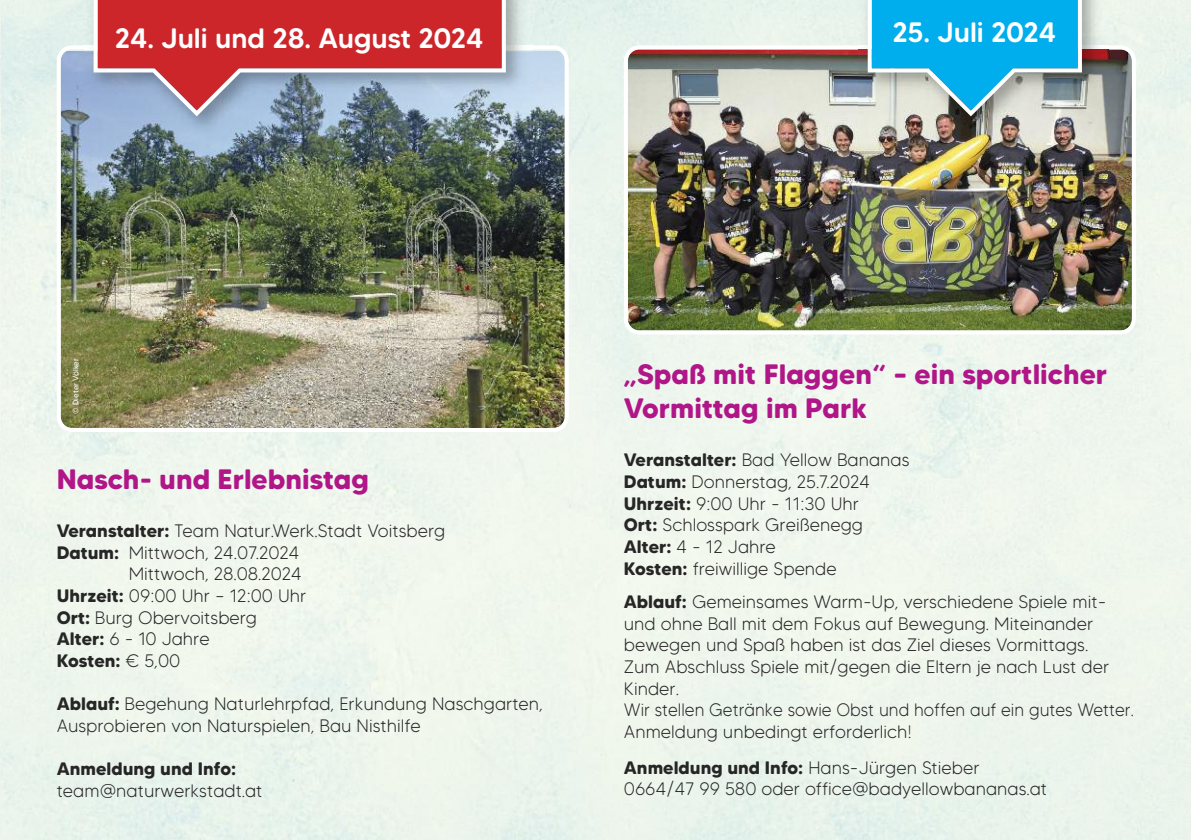
<style>
.page{position:relative;width:1191px;height:840px;background:#fff}
.page>*{position:absolute;margin:0;border:0;box-sizing:border-box;transform-origin:0 0}
.t1{font:700 28px/33.6px "MADE Tommy Soft";color:#b01688}
.t2{font:500 28px "MADE Tommy Soft";letter-spacing:-.005em;color:#fff}
.t3{font:300 18px/21.6px "MADE Tommy Soft";color:#272627}
.t4{font:700 18px "MADE Tommy Soft";color:#272627}
.t5{font:8px "MADE Tommy Soft";color:#fff}
.s1{font-weight:700}
.s2{font-weight:300}
</style>
<div class="page">
<img style="left:57px;top:45px;width:512px;height:387px">
<img style="left:84px;top:0;width:448px;height:143px">
<svg style="left:94px;top:0;width:412px;height:116px;background:#bb5c67"></svg>
<img style="left:624px;top:45px;width:511px;height:289px">
<img style="left:858px;top:0;width:250px;height:143px">
<svg style="left:867px;top:0;width:215px;height:116px;background:#46b6dc"></svg>
<h1 class="t2" style="left:115px;top:28px;width:370px">24. Juli und 28. August 2024</h1>
<h1 class="t2" style="left:892px;top:23px;width:165px">25. Juli 2024</h1>
<p class="t5" style="left:73px;top:413px;width:57px;rotate:-90deg">© Dieter Völker</p>
<h1 class="t1" style="left:57px;top:464px;width:314px">Nasch- und Erlebnistag</h1>
<p class="t3" style="left:57px;top:521px;width:390px"><span class="s1">Veranstalter:</span> Team Natur.Werk.Stadt Voitsberg</p>
<p class="t3" style="left:57px;top:543px;width:244px"><span class="s1">Datum:</span> Mittwoch, 24.07.2024</p>
<p class="t3" style="left:129px;top:564px;width:175px">Mittwoch, 28.08.2024</p>
<p class="t3" style="left:57px;top:586px;width:251px"><span class="s1">Uhrzeit:</span> 09:00 Uhr – 12:00 Uhr</p>
<p class="t3" style="left:57px;top:608px;width:202px"><span class="s1">Ort:</span> Burg Obervoitsberg</p>
<p class="t3" style="left:57px;top:629px;width:154px"><span class="s1">Alter:</span> 6 - 10 Jahre</p>
<p class="t4" style="left:57px;top:653px;width:125px">Kosten: <span class="s2">€ 5,00</span></p>
<p class="t3" style="left:57px;top:694px;width:488px"><span class="s1">Ablauf:</span> Begehung Naturlehrpfad, Erkundung Naschgarten,<br>Ausprobieren von Naturspielen, Bau Nisthilfe</p>
<p class="t4" style="left:57px;top:761px;width:181px">Anmeldung und Info:</p>
<p class="t3" style="left:57px;top:780px;width:207px">team@naturwerkstadt.at</p>
<h1 class="t1" style="left:624px;top:360px;width:485px">„Spaß mit Flaggen“ – ein sportlicher<br>Vormittag im Park</h1>
<p class="t3" style="left:624px;top:451px;width:287px"><span class="s1">Veranstalter:</span> Bad Yellow Bananas<br><span class="s1">Datum:</span> Donnerstag, 25.7.2024<br><span class="s1">Uhrzeit:</span> 9:00 Uhr - 11:30 Uhr<br><span class="s1">Ort:</span> Schlosspark Greißenegg<br><span class="s1">Alter:</span> 4 - 12 Jahre<br><span class="s1">Kosten:</span> freiwillige Spende</p>
<p class="t3" style="left:624px;top:592px;width:511px"><span class="s1">Ablauf:</span> Gemeinsames Warm-Up, verschiedene Spiele mit&shy;und ohne Ball mit dem Fokus auf Bewegung. Miteinander bewegen und Spaß haben ist das Ziel dieses Vormittags.<br>Zum Abschluss Spiele mit/gegen die Eltern je nach Lust der Kinder.<br>Wir stellen Getränke sowie Obst und hoffen auf ein gutes Wetter.<br>Anmeldung unbedingt erforderlich!</p>
<p class="t3" style="left:624px;top:757px;width:425px"><span class="s1">Anmeldung und Info:</span> Hans-Jürgen Stieber<br>0664/47 99 580 oder office@badyellowbananas.at</p>
</div>
